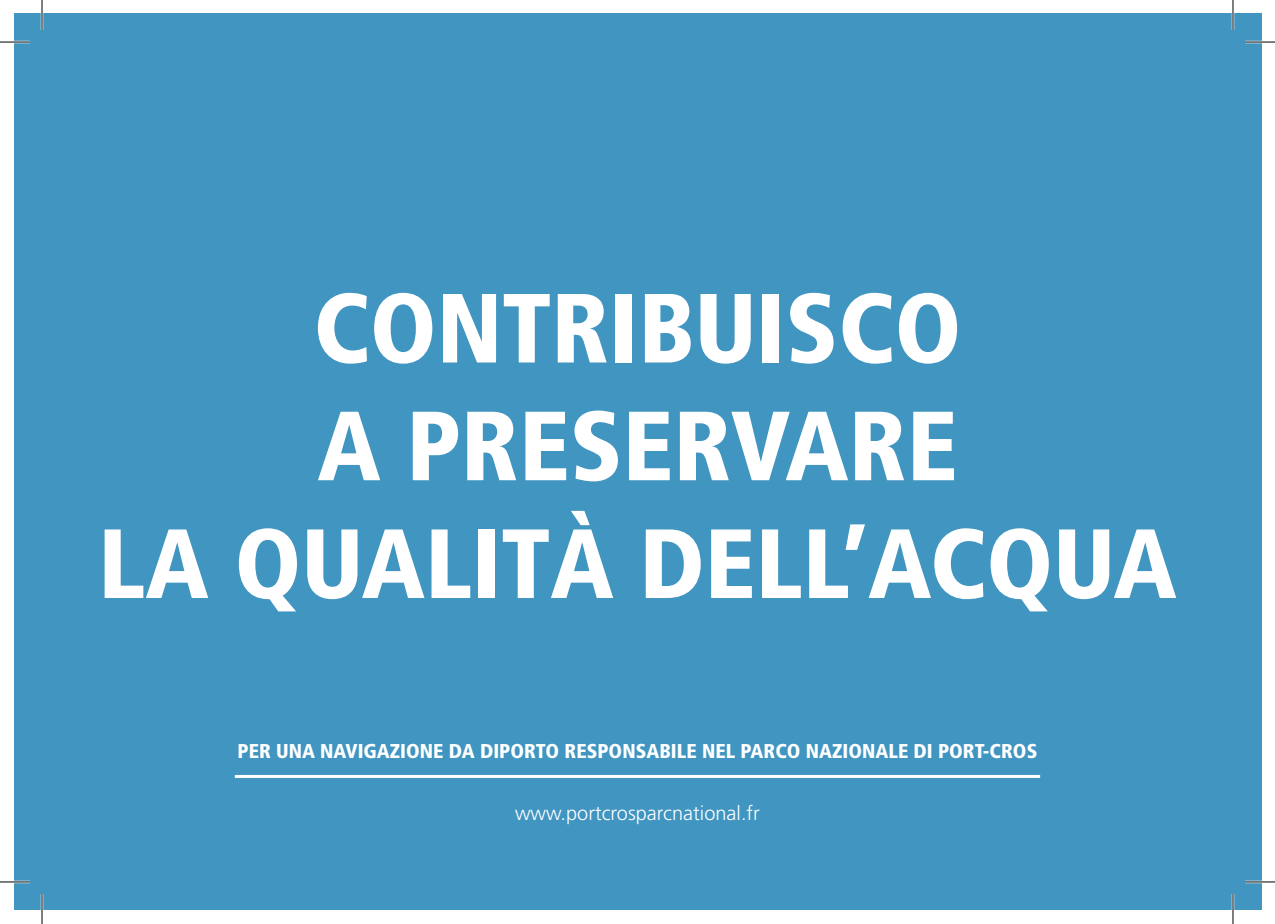
<style>
.page{position:relative;width:1275px;height:924px;background:#fff}
.page>*{position:absolute;margin:0;border:0;box-sizing:border-box;transform-origin:0 0}
.t1{font:900 condensed 98px/117.6px "Frutiger";color:#fff;text-align:center}
.t2{font:900 condensed 20px "Frutiger";color:#fff}
.t3{font:300 20px "Frutiger";color:#fff}
</style>
<div class="page">
<div style="left:14px;top:14px;width:1247px;height:895px;background:#4095c1"></div>
<hr style="left:235px;top:774px;width:805px;height:3px;background:#fff">
<hr style="left:0;top:41px;width:30px;height:2px;background:#fff">
<hr style="left:1245px;top:41px;width:30px;height:2px;background:#fff">
<hr style="left:0;top:880px;width:30px;height:2px;background:#fff">
<hr style="left:1245px;top:880px;width:30px;height:2px;background:#fff">
<hr style="left:41px;top:0;width:2px;height:30px;background:#fff">
<hr style="left:41px;top:893px;width:2px;height:30px;background:#fff">
<hr style="left:1231px;top:0;width:3px;height:30px;background:#fff">
<hr style="left:1231px;top:893px;width:3px;height:30px;background:#fff">
<hr style="left:0;top:42px;width:30px;height:1px;background:#000">
<hr style="left:1245px;top:42px;width:30px;height:1px;background:#000">
<hr style="left:0;top:881px;width:30px;height:1px;background:#000">
<hr style="left:1245px;top:881px;width:30px;height:1px;background:#000">
<hr style="left:42px;top:0;width:1px;height:30px;background:#000">
<hr style="left:42px;top:893px;width:1px;height:30px;background:#000">
<hr style="left:1232px;top:0;width:1px;height:30px;background:#000">
<hr style="left:1232px;top:893px;width:1px;height:30px;background:#000">
<h1 class="t1" style="left:98px;top:269px;width:1080px">CONTRIBUISCO<br>A PRESERVARE<br>LA QUALITÀ DELL’ACQUA</h1>
<p class="t2" style="left:237px;top:738px;width:801px">PER UNA NAVIGAZIONE DA DIPORTO RESPONSABILE NEL PARCO NAZIONALE DI PORT-CROS</p>
<p class="t3" style="left:515px;top:801px;width:246px">www.portcrosparcnational.fr</p>
</div>
